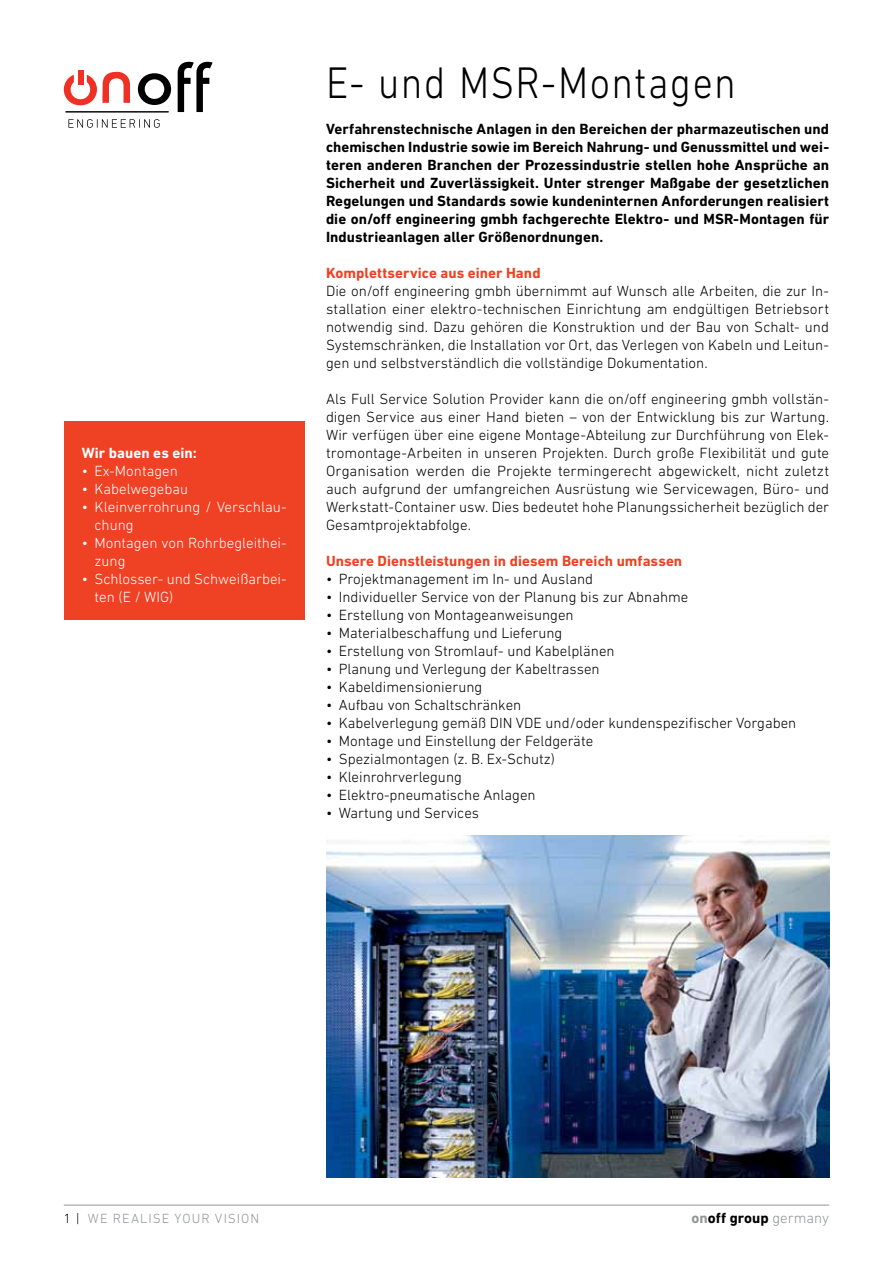
<style>
.page{position:relative;width:893px;height:1263px;background:#fff}
.page>*{position:absolute;margin:0;border:0;box-sizing:border-box;transform-origin:0 0}
.t1{font:300 45px "DIN Next LT Pro";letter-spacing:.035em;color:#000;scale:.89 1}
.t2{font:300 15px/18px "DIN Next LT Pro";color:#000;text-align:justify}
.t3{font:700 15px/18px "DIN Next LT Pro";letter-spacing:.005em;color:#000;text-align:justify}
.t4{font:300 15px/18px "DIN Next LT Pro";color:#fff}
.t5{font:700 15px "DIN Next LT Pro";letter-spacing:.005em;color:#ef4123}
.t6{font:700 15px "DIN Next LT Pro";letter-spacing:.005em;color:#fff}
.t7{font:300 13.5px "DIN Next LT Pro";letter-spacing:.075em;color:#939598}
.s1{color:#000}
.s2{color:#939598}
.s3{font-weight:300;color:#939598}
</style>
<div class="page">
<div style="left:78px;top:71px;width:5px;height:14px;background:#ee3124"></div>
<svg style="left:178px;top:62px;width:35px;height:50px"></svg>
<svg style="left:64px;top:72px;width:66px;height:33px"></svg>
<svg style="left:138px;top:73px;width:33px;height:32px"></svg>
<hr style="left:66px;top:112px;width:103px;height:1px;background:#000">
<svg style="left:68px;top:119px;width:92px;height:9px"></svg>
<img style="left:326px;top:836px;width:503px;height:342px">
<hr style="left:64px;top:1205px;width:765px;height:1px;background:#939598">
<div style="left:64px;top:422px;width:241px;height:198px;background:#ef4123"></div>
<p class="t6" style="left:82px;top:447px;width:116px">Wir bauen es ein:</p>
<p class="t4" style="left:82px;top:462px;width:98px">• Ex-Montagen</p>
<p class="t4" style="left:82px;top:480px;width:108px">• Kabelwegebau</p>
<p class="t4" style="left:95px;top:498px;width:194px;text-indent:-13px">• Kleinverrohrung / Verschlau&shy;chung</p>
<p class="t4" style="left:95px;top:534px;width:194px;text-indent:-13px">• Montagen von Rohrbegleithei&shy;zung</p>
<p class="t4" style="left:95px;top:570px;width:194px;text-indent:-13px">• Schlosser- und Schweißarbei&shy;ten (E / WIG)</p>
<h1 class="t1" style="left:326px;top:59px;width:462px">E- und MSR-Montagen</h1>
<p class="t3" style="left:326px;top:121px;width:505px">Verfahrenstechnische Anlagen in den Bereichen der pharmazeutischen und chemischen Industrie sowie im Bereich Nahrung- und Genussmittel und wei&shy;teren anderen Branchen der Prozessindustrie stellen hohe Ansprüche an Sicherheit und Zuverlässigkeit. Unter strenger Maßgabe der gesetzlichen Regelungen und Standards sowie kundeninternen Anforderungen realisiert die on/off engineering gmbh fachgerechte Elektro- und MSR-Montagen für Industrieanlagen aller Größenordnungen.</p>
<p class="t5" style="left:326px;top:267px;width:216px">Komplettservice aus einer Hand</p>
<p class="t2" style="left:326px;top:282px;width:505px">Die on/off engineering gmbh übernimmt auf Wunsch alle Arbeiten, die zur In&shy;stallation einer elektro-technischen Einrichtung am endgültigen Betriebsort notwendig sind. Dazu gehören die Konstruktion und der Bau von Schalt- und Systemschränken, die Installation vor Ort, das Verlegen von Kabeln und Leitun&shy;gen und selbstverständlich die vollständige Dokumentation.</p>
<p class="t2" style="left:326px;top:390px;width:505px">Als Full Service Solution Provider kann die on/off engineering gmbh vollstän&shy;digen Service aus einer Hand bieten – von der Entwicklung bis zur Wartung.<br>Wir verfügen über eine eigene Montage-Abteilung zur Durchführung von Elek&shy;tromontage-Arbeiten in unseren Projekten. Durch große Flexibilität und gute Organisation werden die Projekte termingerecht abgewickelt, nicht zuletzt auch aufgrund der umfangreichen Ausrüstung wie Servicewagen, Büro- und Werkstatt-Container usw. Dies bedeutet hohe Planungssicherheit bezüglich der Gesamtprojektabfolge.</p>
<p class="t5" style="left:326px;top:555px;width:358px">Unsere Dienstleistungen in diesem Bereich umfassen</p>
<p class="t2" style="left:326px;top:570px;width:269px">• Projektmanagement im In- und Ausland</p>
<p class="t2" style="left:326px;top:588px;width:364px">• Individueller Service von der Planung bis zur Abnahme</p>
<p class="t2" style="left:326px;top:606px;width:249px">• Erstellung von Montageanweisungen</p>
<p class="t2" style="left:326px;top:624px;width:238px">• Materialbeschaffung und Lieferung</p>
<p class="t2" style="left:326px;top:642px;width:290px">• Erstellung von Stromlauf- und Kabelplänen</p>
<p class="t2" style="left:326px;top:660px;width:275px">• Planung und Verlegung der Kabeltrassen</p>
<p class="t2" style="left:326px;top:678px;width:158px">• Kabeldimensionierung</p>
<p class="t2" style="left:326px;top:696px;width:197px">• Aufbau von Schaltschränken</p>
<p class="t2" style="left:326px;top:714px;width:472px">• Kabelverlegung gemäß DIN VDE und/oder kundenspezifischer Vorgaben</p>
<p class="t2" style="left:326px;top:732px;width:269px">• Montage und Einstellung der Feldgeräte</p>
<p class="t2" style="left:326px;top:750px;width:231px">• Spezialmontagen (z. B. Ex-Schutz)</p>
<p class="t2" style="left:326px;top:768px;width:137px">• Kleinrohrverlegung</p>
<p class="t2" style="left:326px;top:786px;width:211px">• Elektro-pneumatische Anlagen</p>
<p class="t2" style="left:326px;top:804px;width:155px">• Wartung und Services</p>
<p class="t7" style="left:64px;top:1212px;width:197px"><span class="s1">1 |</span> WE REALISE YOUR VISION</p>
<p class="t3" style="left:691px;top:1211px;width:139px"><span class="s2">on</span>off group <span class="s3">germany</span></p>
</div>
